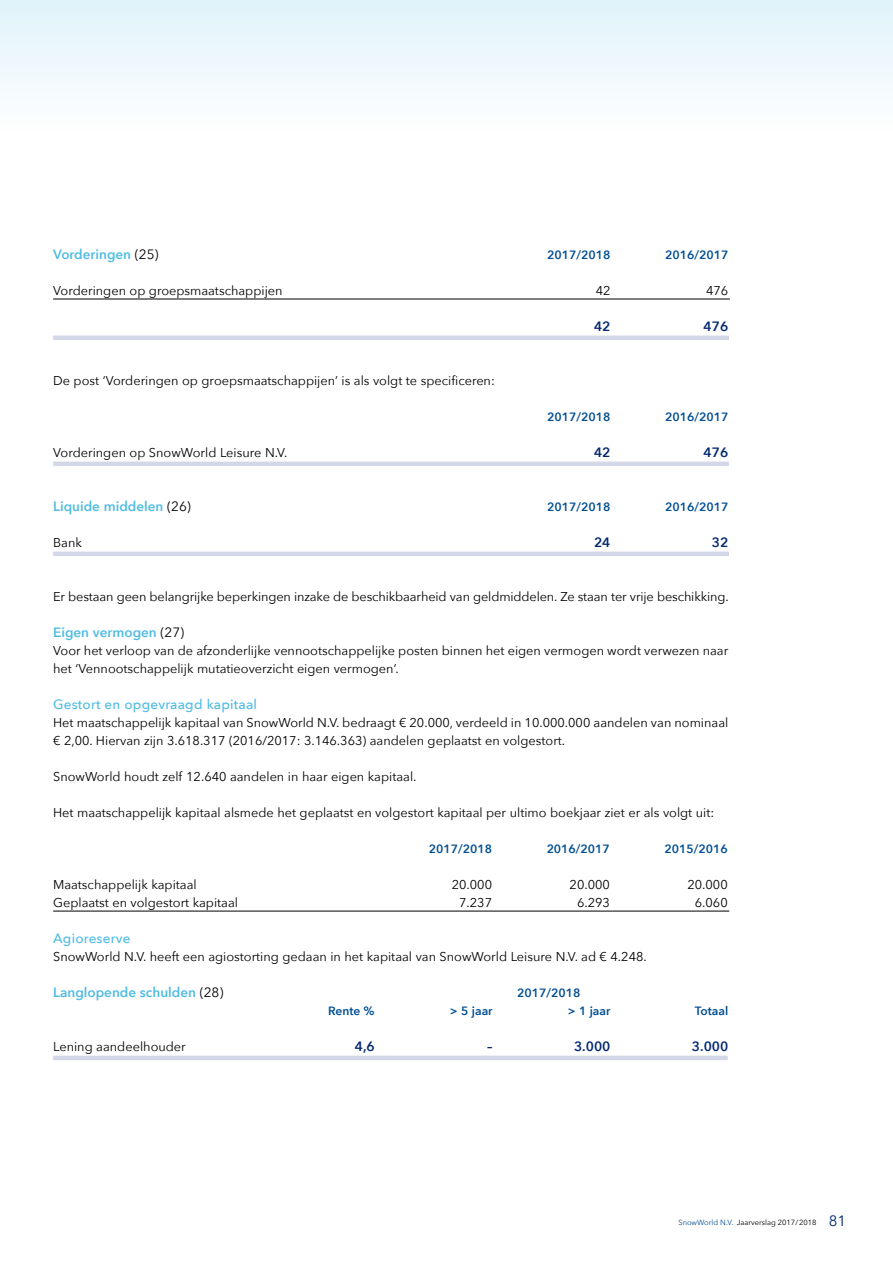
<style>
.page{position:relative;width:893px;height:1263px;background:#fff}
.page>*{position:absolute;margin:0;border:0;box-sizing:border-box;transform-origin:0 0}
.t1{font:600 13.5px "Avenir Next";color:#50bce3}
.t2{font:500 13.5px "Avenir Next";letter-spacing:.015em;color:#50bce3}
.t3{font:600 13.5px "Avenir Next";color:#042870}
.t4{font:12.75px/18px "Avenir Next";color:#000}
.t5{font:600 12px "Avenir Next";color:#004e93}
.t6{font:7.5px "Avenir Next";color:#000}
.s1{font-weight:400;color:#000}
.s2{color:#004e93}
.s3{font-size:15px;color:#042870}
</style>
<div class="page">
<svg style="left:0;top:0;width:893px;height:90px;fill:#eaf7fb"></svg>
<hr style="left:53px;top:299px;width:677px;height:1px;background:#000">
<hr style="left:53px;top:336px;width:676px;height:4px;background:#d4d7e8">
<hr style="left:53px;top:462px;width:676px;height:4px;background:#d4d7e8">
<hr style="left:53px;top:552px;width:676px;height:4px;background:#d4d7e8">
<hr style="left:53px;top:911px;width:676px;height:1px;background:#000">
<hr style="left:53px;top:1056px;width:675px;height:4px;background:#d4d7e8">
<p class="t1" style="left:53px;top:242px;width:107px">Vorderingen <span class="s1">(25)</span></p>
<p class="t5" style="left:547px;top:244px;width:65px">2017/2018</p>
<p class="t5" style="left:665px;top:244px;width:65px">2016/2017</p>
<p class="t4" style="left:53px;top:281px;width:231px">Vorderingen op groepsmaatschappijen</p>
<p class="t4" style="left:596px;top:281px;width:16px">42</p>
<p class="t4" style="left:706px;top:281px;width:24px">476</p>
<p class="t3" style="left:594px;top:314px;width:18px">42</p>
<p class="t3" style="left:704px;top:314px;width:26px">476</p>
<p class="t4" style="left:53px;top:371px;width:443px">De post ‘Vorderingen op groepsmaatschappijen’ is als volgt te specificeren:</p>
<p class="t5" style="left:547px;top:406px;width:65px">2017/2018</p>
<p class="t5" style="left:665px;top:406px;width:65px">2016/2017</p>
<p class="t4" style="left:53px;top:443px;width:236px">Vorderingen op SnowWorld Leisure N.V.</p>
<p class="t3" style="left:594px;top:440px;width:18px">42</p>
<p class="t3" style="left:704px;top:440px;width:26px">476</p>
<p class="t1" style="left:53px;top:494px;width:139px">Liquide middelen <span class="s1">(26)</span></p>
<p class="t5" style="left:547px;top:496px;width:65px">2017/2018</p>
<p class="t5" style="left:665px;top:496px;width:65px">2016/2017</p>
<p class="t4" style="left:53px;top:533px;width:30px">Bank</p>
<p class="t3" style="left:594px;top:530px;width:18px">24</p>
<p class="t3" style="left:712px;top:530px;width:18px">32</p>
<p class="t4" style="left:53px;top:587px;width:677px">Er bestaan geen belangrijke beperkingen inzake de beschikbaarheid van geldmiddelen. Ze staan ter vrije beschikking.</p>
<p class="t1" style="left:53px;top:620px;width:133px">Eigen vermogen <span class="s1">(27)</span></p>
<p class="t4" style="left:53px;top:641px;width:677px">Voor het verloop van de afzonderlijke vennootschappelijke posten binnen het eigen vermogen wordt verwezen naar het ‘Vennootschappelijk mutatieoverzicht eigen vermogen’.</p>
<p class="t2" style="left:53px;top:692px;width:205px">Gestort en opgevraagd kapitaal</p>
<p class="t4" style="left:53px;top:713px;width:677px">Het maatschappelijk kapitaal van SnowWorld N.V. bedraagt € 20.000, verdeeld in 10.000.000 aandelen van nominaal € 2,00. Hiervan zijn 3.618.317 (2016/2017: 3.146.363) aandelen geplaatst en volgestort.</p>
<p class="t4" style="left:53px;top:767px;width:365px">SnowWorld houdt zelf 12.640 aandelen in haar eigen kapitaal.</p>
<p class="t4" style="left:53px;top:803px;width:663px">Het maatschappelijk kapitaal alsmede het geplaatst en volgestort kapitaal per ultimo boekjaar ziet er als volgt uit:</p>
<p class="t5" style="left:429px;top:838px;width:65px">2017/2018</p>
<p class="t5" style="left:547px;top:838px;width:65px">2016/2017</p>
<p class="t5" style="left:664px;top:838px;width:65px">2015/2016</p>
<p class="t4" style="left:53px;top:875px;width:145px">Maatschappelijk kapitaal</p>
<p class="t4" style="left:452px;top:875px;width:42px">20.000</p>
<p class="t4" style="left:570px;top:875px;width:42px">20.000</p>
<p class="t4" style="left:687px;top:875px;width:42px">20.000</p>
<p class="t4" style="left:53px;top:893px;width:186px">Geplaatst en volgestort kapitaal</p>
<p class="t4" style="left:459px;top:893px;width:34px">7.237</p>
<p class="t4" style="left:577px;top:893px;width:34px">6.293</p>
<p class="t4" style="left:695px;top:893px;width:34px">6.060</p>
<p class="t2" style="left:53px;top:926px;width:79px">Agioreserve</p>
<p class="t4" style="left:53px;top:947px;width:595px">SnowWorld N.V. heeft een agiostorting gedaan in het kapitaal van SnowWorld Leisure N.V. ad € 4.248.</p>
<p class="t1" style="left:53px;top:980px;width:172px">Langlopende schulden <span class="s1">(28)</span></p>
<p class="t5" style="left:517px;top:982px;width:65px">2017/2018</p>
<p class="t5" style="left:328px;top:1000px;width:48px">Rente %</p>
<p class="t5" style="left:450px;top:1000px;width:44px">&gt; 5 jaar</p>
<p class="t5" style="left:568px;top:1000px;width:44px">&gt; 1 jaar</p>
<p class="t5" style="left:695px;top:1000px;width:35px">Totaal</p>
<p class="t4" style="left:53px;top:1037px;width:134px">Lening aandeelhouder</p>
<p class="t3" style="left:355px;top:1034px;width:21px">4,6</p>
<p class="t3" style="left:487px;top:1034px;width:7px">–</p>
<p class="t3" style="left:574px;top:1034px;width:38px">3.000</p>
<p class="t3" style="left:692px;top:1034px;width:38px">3.000</p>
<p class="t6" style="left:678px;top:1216px;width:169px"><span class="s2">SnowWorld N.V.</span> Jaarverslag 2017/2018 <span class="s3">81</span></p>
</div>
